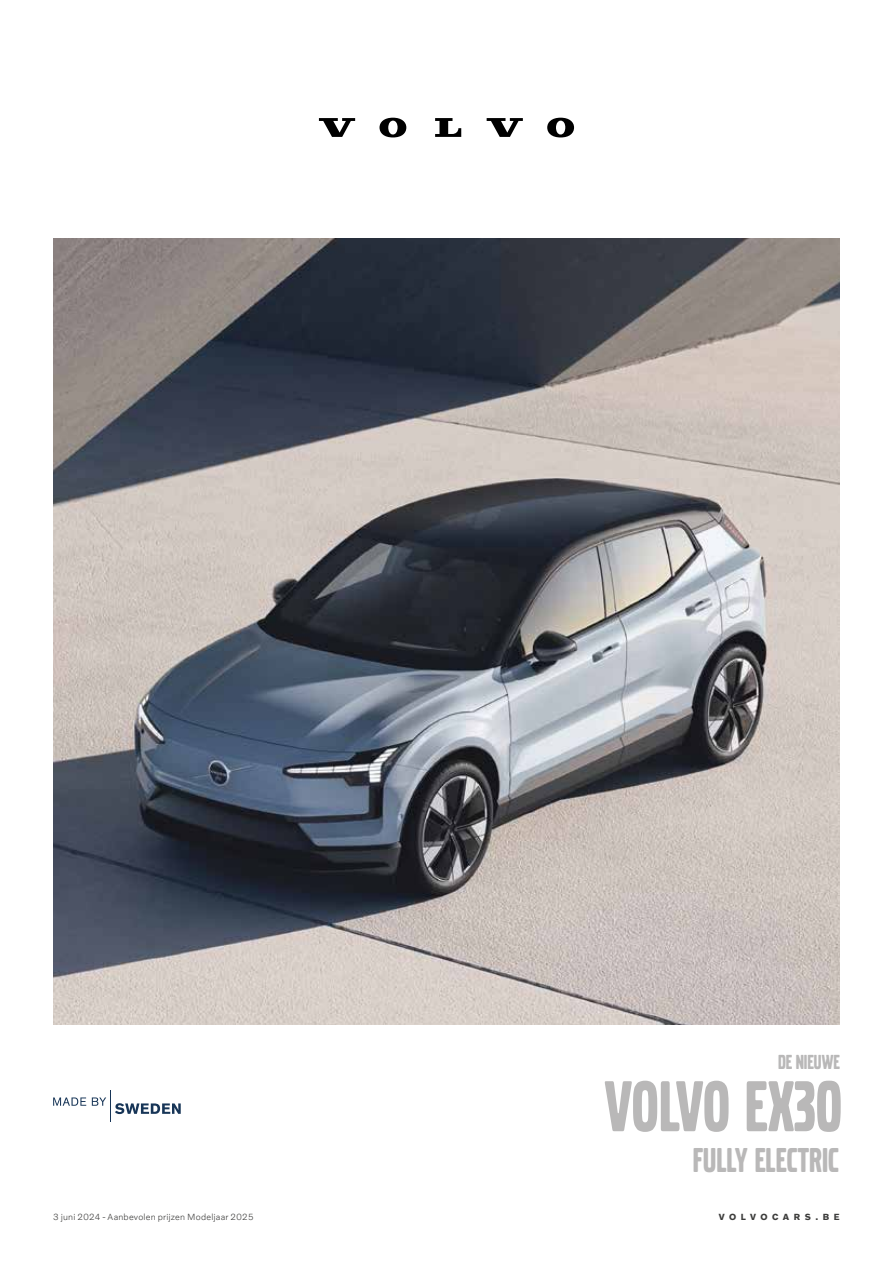
<style>
.page{position:relative;width:893px;height:1263px;background:#fff}
.page>*{position:absolute;margin:0;border:0;box-sizing:border-box;transform-origin:0 0}
.t1{font:75px "Volvo Broad Pro";letter-spacing:.005em;color:#b9b8b8}
.t2{font:36px "Volvo Broad Pro";letter-spacing:.005em;color:#b9b8b8}
.t3{font:21.15px "Volvo Broad Pro";color:#b9b8b8}
.t4{font:300 9px "Volvo Novum";letter-spacing:.02em;color:#3c3c3b}
.t5{font:700 9px "Volvo Novum";letter-spacing:.5em;color:#3c3c3b}
</style>
<div class="page">
<img style="left:53px;top:238px;width:787px;height:787px">
<svg style="left:319px;top:118px;width:36px;height:19px"></svg>
<svg style="left:435px;top:118px;width:26px;height:19px"></svg>
<svg style="left:379px;top:118px;width:27px;height:19px"></svg>
<svg style="left:487px;top:118px;width:36px;height:19px"></svg>
<svg style="left:547px;top:118px;width:27px;height:19px"></svg>
<hr style="left:110px;top:1090px;width:1px;height:31px;background:#173557">
<svg style="left:115px;top:1103px;width:66px;height:11px"></svg>
<svg style="left:53px;top:1097px;width:33px;height:9px"></svg>
<svg style="left:92px;top:1097px;width:14px;height:9px"></svg>
<p class="t4" style="left:53px;top:1211px;width:202px">3 juni 2024 - Aanbevolen prijzen Modeljaar 2025</p>
<h3 class="t3" style="left:778px;top:1051px;width:63px">DE NIEUWE</h3>
<h1 class="t1" style="left:605px;top:1069px;width:239px">VOLVO EX30</h1>
<h2 class="t2" style="left:693px;top:1142px;width:148px">FULLY ELECTRIC</h2>
<p class="t5" style="left:719px;top:1211px;width:122px">VOLVOCARS.BE</p>
</div>
